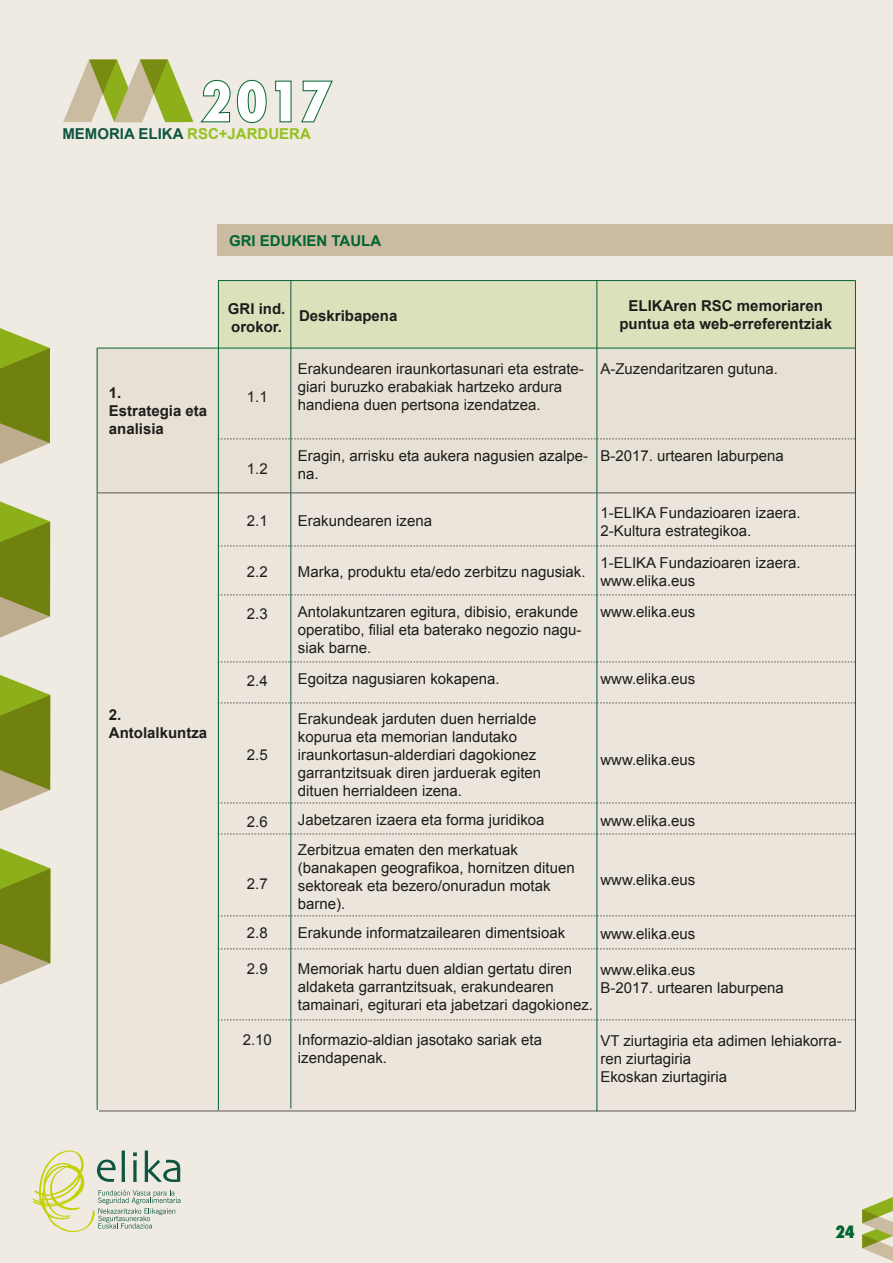
<style>
.page{position:relative;width:893px;height:1263px;background:#efeae2}
.page>*{position:absolute;margin:0;border:0;box-sizing:border-box;transform-origin:0 0}
.t1{font:800 condensed 54px "Futura";color:#fff}
.t2{font:800 condensed 16.5px "Futura";color:#006533}
.t3{font:15px/18px "Arial";color:#1d1d1b}
.t4{font:700 15px/18px "Arial";color:#1d1d1b}
.t5{font:700 15px "Arial";color:#0f5640}
.t6{font:700 15px "Arial";color:#006533}
.s1{color:#95c11f}
</style>
<div class="page">
<div style="left:97px;top:348px;width:758px;height:145px;background:#e7e0d5"></div>
<div style="left:99px;top:493px;width:757px;height:618px;background:#ebe5db"></div>
<div style="left:218px;top:281px;width:638px;height:67px;background:#dde1bb"></div>
<div style="left:218px;top:224px;width:675px;height:32px;background:#cbbba0"></div>
<svg style="left:32px;top:1150px;width:148px;height:82px"></svg>
<svg style="left:200px;top:80px;width:31px;height:43px"></svg>
<svg style="left:237px;top:80px;width:30px;height:43px"></svg>
<svg style="left:275px;top:80px;width:17px;height:43px"></svg>
<svg style="left:301px;top:80px;width:32px;height:43px"></svg>
<svg style="left:63px;top:59px;width:130px;height:63px"></svg>
<svg style="left:862px;top:1197px;width:31px;height:64px"></svg>
<svg style="left:0;top:328px;width:51px;height:657px"></svg>
<hr style="left:291px;top:280px;width:1px;height:828px;background:#0f5640">
<hr style="left:597px;top:280px;width:1px;height:831px;background:#0f5640">
<hr style="left:97px;top:492px;width:759px;height:1px;background:#575756">
<hr style="left:99px;top:1110px;width:757px;height:1px;background:#575756">
<svg style="left:219px;top:545px;width:636px;height:1px"></svg>
<svg style="left:219px;top:438px;width:636px;height:1px"></svg>
<svg style="left:219px;top:594px;width:636px;height:1px"></svg>
<svg style="left:219px;top:661px;width:636px;height:1px"></svg>
<svg style="left:219px;top:803px;width:636px;height:1px"></svg>
<svg style="left:219px;top:702px;width:636px;height:1px"></svg>
<svg style="left:219px;top:833px;width:636px;height:1px"></svg>
<svg style="left:219px;top:915px;width:636px;height:1px"></svg>
<svg style="left:219px;top:948px;width:636px;height:1px"></svg>
<svg style="left:219px;top:1019px;width:636px;height:1px"></svg>
<hr style="left:218px;top:280px;width:637px;height:1px;background:#006533">
<hr style="left:218px;top:280px;width:1px;height:830px;background:#006533">
<hr style="left:97px;top:348px;width:758px;height:1px;background:#006533">
<hr style="left:97px;top:348px;width:1px;height:762px;background:#006533">
<hr style="left:855px;top:280px;width:1px;height:830px;background:#006533">
<h1 class="t1" style="left:200px;top:65px;width:134px">2017</h1>
<p class="t5" style="left:62px;top:124px;width:250px">MEMORIA ELIKA <span class="s1">RSC+JARDUERA</span></p>
<p class="t6" style="left:229px;top:231px;width:154px">GRI EDUKIEN TAULA</p>
<p class="t4" style="left:109px;top:384px;width:100px">1.<br>Estrategia eta analisia</p>
<p class="t4" style="left:109px;top:706px;width:100px">2.<br>Antolalkuntza</p>
<p class="t4" style="left:228px;top:300px;width:59px">GRI ind. orokor.</p>
<p class="t3" style="left:247px;top:388px;width:22px">1.1</p>
<p class="t4" style="left:299px;top:307px;width:100px">Deskribapena</p>
<p class="t4" style="left:619px;top:297px;width:214px;text-align:center">ELIKAren RSC memoriaren puntua eta web-erreferentziak</p>
<p class="t3" style="left:298px;top:360px;width:287px">Erakundearen iraunkortasunari eta estrate&shy;giari buruzko erabakiak hartzeko ardura handiena duen pertsona izendatzea.</p>
<p class="t3" style="left:600px;top:360px;width:179px">A-Zuzendaritzaren gutuna.</p>
<p class="t3" style="left:247px;top:460px;width:22px">1.2</p>
<p class="t3" style="left:247px;top:512px;width:22px">2.1</p>
<p class="t3" style="left:247px;top:563px;width:22px">2.2</p>
<p class="t3" style="left:247px;top:605px;width:22px">2.3</p>
<p class="t3" style="left:298px;top:447px;width:292px">Eragin, arrisku eta aukera nagusien azalpe&shy;na.</p>
<p class="t3" style="left:298px;top:512px;width:136px">Erakundearen izena</p>
<p class="t3" style="left:298px;top:562px;width:289px">Marka, produktu eta/edo zerbitzu nagusiak.</p>
<p class="t3" style="left:600px;top:447px;width:185px">B-2017. urtearen laburpena</p>
<p class="t3" style="left:600px;top:504px;width:202px">1-ELIKA Fundazioaren izaera.<br>2-Kultura estrategikoa.</p>
<p class="t3" style="left:600px;top:553px;width:202px">1-ELIKA Fundazioaren izaera. www.elika.eus</p>
<p class="t3" style="left:298px;top:602px;width:285px">Antolakuntzaren egitura, dibisio, erakunde operatibo, filial eta baterako negozio nagu&shy;siak barne.</p>
<p class="t3" style="left:600px;top:602px;width:97px">www.elika.eus</p>
<p class="t3" style="left:247px;top:672px;width:22px">2.4</p>
<p class="t3" style="left:298px;top:669px;width:203px">Egoitza nagusiaren kokapena.</p>
<p class="t3" style="left:600px;top:669px;width:97px">www.elika.eus</p>
<p class="t3" style="left:247px;top:746px;width:22px">2.5</p>
<p class="t3" style="left:298px;top:710px;width:245px">Erakundeak jarduten duen herrialde kopurua eta memorian landutako iraunkortasun-alderdiari dagokionez garrantzitsuak diren jarduerak egiten dituen herrialdeen izena.</p>
<p class="t3" style="left:600px;top:751px;width:97px">www.elika.eus</p>
<p class="t3" style="left:247px;top:813px;width:22px">2.6</p>
<p class="t3" style="left:298px;top:810px;width:248px">Jabetzaren izaera eta forma juridikoa</p>
<p class="t3" style="left:600px;top:812px;width:97px">www.elika.eus</p>
<p class="t3" style="left:247px;top:875px;width:22px">2.7</p>
<p class="t3" style="left:298px;top:841px;width:278px">Zerbitzua ematen den merkatuak (banakapen geografikoa, hornitzen dituen sektoreak eta bezero/onuradun motak barne).</p>
<p class="t3" style="left:600px;top:870px;width:97px">www.elika.eus</p>
<p class="t3" style="left:247px;top:924px;width:22px">2.8</p>
<p class="t3" style="left:298px;top:923px;width:269px">Erakunde informatzailearen dimentsioak</p>
<p class="t3" style="left:600px;top:924px;width:97px">www.elika.eus</p>
<p class="t3" style="left:247px;top:960px;width:22px">2.9</p>
<p class="t3" style="left:298px;top:959px;width:297px">Memoriak hartu duen aldian gertatu diren aldaketa garrantzitsuak, erakundearen tamainari, egiturari eta jabetzari dagokionez.</p>
<p class="t3" style="left:600px;top:960px;width:185px">www.elika.eus<br>B-2017. urtearen laburpena</p>
<p class="t3" style="left:243px;top:1031px;width:31px">2.10</p>
<p class="t3" style="left:298px;top:1030px;width:246px">Informazio-aldian jasotako sariak eta izendapenak.</p>
<p class="t3" style="left:600px;top:1031px;width:243px">VT ziurtagiria eta adimen lehiakorra&shy;ren ziurtagiria<br>Ekoskan ziurtagiria</p>
<p class="t2" style="left:835px;top:1221px;width:21px">24</p>
</div>
